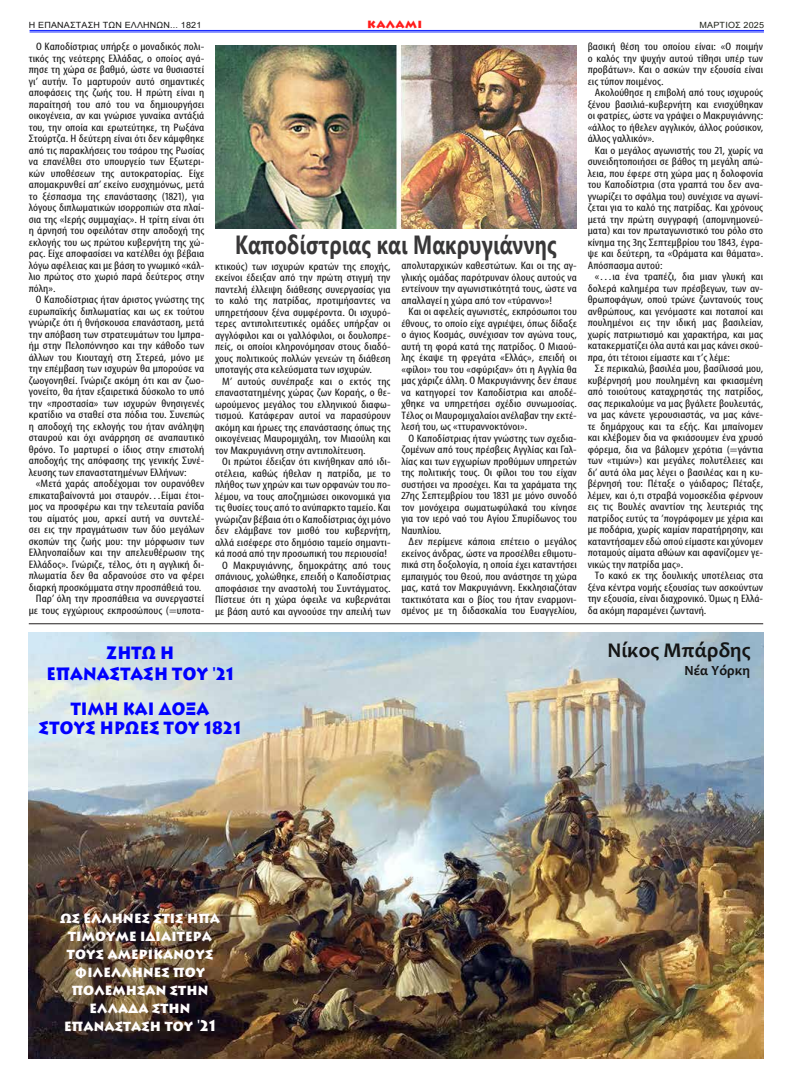
<style>
.page{position:relative;width:792px;height:1080px;background:#fff}
.page>*{position:absolute;margin:0;border:0;box-sizing:border-box;transform-origin:0 0}
.t1{font:700 26.2px "Segoe UI";letter-spacing:.005em;color:#383738;scale:.76 1}
.t2{font:700 21px "Candara";letter-spacing:.005em;color:#141414}
.t3{font:900 17.6px/19px "Lithos Pro";letter-spacing:.01em;color:#0100ff;text-align:center;scale:.86 1}
.t4{font:900 17.6px/21px "Lithos Pro";letter-spacing:.01em;color:#00f;text-align:center;scale:.86 1}
.t5{font:900 15.4px/18px "Lithos Pro";letter-spacing:.01em;color:#fffdfd;text-align:center;scale:.86 1}
.t6{font:700 14px "Candara";letter-spacing:.005em;color:#141414}
.t7{font:900 12px "Lithos Pro";letter-spacing:.035em;color:#ff1b1a}
.t8{font:condensed 10.9px/11.5px "Myriad Pro";letter-spacing:.005em;color:#171717;text-align:justify;scale:1.18 1}
.t9{font:8.6px "Arial";letter-spacing:.02em;color:#141414;scale:1.05 1}
.t10{font:8.6px "Arial";letter-spacing:.02em;color:#1f231a;scale:1.05 1}
</style>
<div class="page">
<img style="left:28px;top:632px;width:735px;height:426px">
<hr style="left:29px;top:624px;width:734px;height:1px;background:#231f20">
<img style="left:215px;top:45px;width:362px;height:184px">
<hr style="left:30px;top:30px;width:734px;height:1px;background:#1123ff">
<hr style="left:30px;top:32px;width:734px;height:1px;background:#1123ff">
<p class="t9" style="left:29px;top:19px;width:166px">Η ΕΠΑΝΑΣΤΑΣΗ ΤΩΝ ΕΛΛΗΝΩΝ... 1821</p>
<p class="t7" style="left:367px;top:16px;width:56px">καλαμι</p>
<p class="t10" style="left:700px;top:19px;width:63px">ΜΑΡΤΙΟΣ 2025</p>
<p class="t8" style="left:29px;top:41px;width:150px;text-indent:7px">Ο Καποδίστριας υπήρξε ο μοναδικός πολι&shy;τικός της νεότερης Ελλάδας, ο οποίος αγά&shy;πησε τη χώρα σε βαθμό, ώστε να θυσιαστεί γι’ αυτήν. Το μαρτυρούν αυτό σημαντικές αποφάσεις της ζωής του. Η πρώτη είναι η παραίτησή του από του να δημιουργήσει οικογένεια, αν και γνώρισε γυναίκα αντάξιά του, την οποία και ερωτεύτηκε, τη Ρωξάνα Στούρτζα. Η δεύτερη είναι ότι δεν κάμφθηκε από τις παρακλήσεις του τσάρου της Ρωσίας να επανέλθει στο υπουργείο των Εξωτερι&shy;κών υποθέσεων της αυτοκρατορίας. Είχε απομακρυνθεί απ’ εκείνο ευσχημόνως, μετά το ξέσπασμα της επανάστασης (1821), για λόγους διπλωματικών ισορροπιών στα πλαί&shy;σια της «Ιερής συμμαχίας». Η τρίτη είναι ότι η άρνησή του οφειλόταν στην αποδοχή της εκλογής του ως πρώτου κυβερνήτη της χώ&shy;ρας. Είχε αποφασίσει να κατέλθει όχι βέβαια λόγω αφέλειας και με βάση το γνωμικό «κάλ&shy;λιο πρώτος στο χωριό παρά δεύτερος στην πόλη».</p>
<p class="t8" style="left:29px;top:294px;width:150px;text-indent:7px">Ο Καποδίστριας ήταν άριστος γνώστης της ευρωπαϊκής διπλωματίας και ως εκ τούτου γνώριζε ότι ή θνήσκουσα επανάσταση, μετά την απόβαση των στρατευμάτων του Ιμπρα&shy;ήμ στην Πελοπόννησο και την κάθοδο των άλλων του Κιουταχή στη Στερεά, μόνο με την επέμβαση των ισχυρών θα μπορούσε να ζωογονηθεί. Γνώριζε ακόμη ότι και αν ζωο&shy;γονείτο, θα ήταν εξαιρετικά δύσκολο το υπό την «προστασία» των ισχυρών θνησιγενές κρατίδιο να σταθεί στα πόδια του. Συνεπώς η αποδοχή της εκλογής του ήταν ανάληψη σταυρού και όχι ανάρρηση σε αναπαυτικό θρόνο. Το μαρτυρεί ο ίδιος στην επιστολή αποδοχής της απόφασης της γενικής Συνέ&shy;λευσης των επαναστατημένων Ελλήνων:</p>
<p class="t8" style="left:29px;top:478px;width:150px;text-align:right">«Μετά χαράς αποδέχομαι τον ουρανόθεν επικαταβαίνοντά μοι σταυρόν…Είμαι έτοι&shy;μος να προσφέρω και την τελευταία ρανίδα του αίματός μου, αρκεί αυτή να συντελέ&shy;σει εις την πραγμάτωσιν των δύο μεγάλων σκοπών της ζωής μου: την μόρφωσιν των Ελληνοπαίδων και την απελευθέρωσιν της Ελλάδος». Γνώριζε, τέλος, ότι η αγγλική δι&shy;πλωματία δεν θα αδρανούσε στο να φέρει διαρκή προσκόμματα στην προσπάθειά του.<br>Παρ’ όλη την προσπάθεια να συνεργαστεί με τους εγχώριους εκπροσώπους (=υποτα-</p>
<h1 class="t1" style="left:235px;top:220px;width:425px">Καποδίστριας και Μακρυγιάννης</h1>
<p class="t8" style="left:401px;top:260px;width:150px">απολυταρχικών καθεστώτων. Και οι της αγ&shy;γλικής ομάδας παρότρυναν όλους αυτούς να εντείνουν την αγωνιστικότητά τους, ώστε να απαλλαγεί η χώρα από τον «τύραννο»!</p>
<p class="t8" style="left:401px;top:306px;width:150px;text-indent:7px">Και οι αφελείς αγωνιστές, εκπρόσωποι του έθνους, το οποίο είχε αγριέψει, όπως δίδαξε ο άγιος Κοσμάς, συνέχισαν τον αγώνα τους, αυτή τη φορά κατά της πατρίδος. Ο Μιαού&shy;λης έκαψε τη φρεγάτα «Ελλάς», επειδή οι «φίλοι» του του «σφύριξαν» ότι η Αγγλία θα μας χάριζε άλλη. Ο Μακρυγιάννης δεν έπαυε να κατηγορεί τον Καποδίστρια και αποδέ&shy;χθηκε να υπηρετήσει σχέδιο συνωμοσίας.<br>Τέλος οι Μαυρομιχαλαίοι ανέλαβαν την εκτέ&shy;λεσή του, ως «ττυραννοκτόνοι».</p>
<p class="t8" style="left:401px;top:432px;width:150px;text-indent:7px">Ο Καποδίστριας ήταν γνώστης των σχεδια&shy;ζομένων από τους πρέσβεις Αγγλίας και Γαλ&shy;λίας και των εγχωρίων προθύμων υπηρετών της πολιτικής τους. Οι φίλοι του του είχαν συστήσει να προσέχει. Και τα χαράματα της 27ης Σεπτεμβρίου του 1831 με μόνο συνοδό τον μονόχειρα σωματωφύλακά του κίνησε για τον ιερό ναό του Αγίου Σπυρίδωνος του Ναυπλίου.</p>
<p class="t8" style="left:401px;top:536px;width:150px;text-indent:7px">Δεν περίμενε κάποια επέτειο ο μεγάλος εκείνος άνδρας, ώστε να προσέλθει εθιμοτυ&shy;πικά στη δοξολογία, η οποία έχει καταντήσει εμπαιγμός του Θεού, που ανάστησε τη χώρα μας, κατά τον Μακρυγιάννη. Εκκλησιαζόταν τακτικότατα και ο βίος του ήταν εναρμονι&shy;σμένος με τη διδασκαλία του Ευαγγελίου,</p>
<p class="t8" style="left:215px;top:260px;width:150px">κτικούς) των ισχυρών κρατών της εποχής, εκείνοι έδειξαν από την πρώτη στιγμή την παντελή έλλειψη διάθεσης συνεργασίας για το καλό της πατρίδας, προτιμήσαντες να υπηρετήσουν ξένα συμφέροντα. Οι ισχυρό&shy;τερες αντιπολιτευτικές ομάδες υπήρξαν οι αγγλόφιλοι και οι γαλλόφιλοι, οι δουλοπρε&shy;πείς, οι οποίοι κληρονόμησαν στους διαδό&shy;χους πολιτικούς πολλών γενεών τη διάθεση υποταγής στα κελεύσματα των ισχυρών.</p>
<p class="t8" style="left:215px;top:375px;width:150px;text-indent:7px">Μ’ αυτούς συνέπραξε και ο εκτός της επαναστατημένης χώρας ζων Κοραής, ο θε&shy;ωρούμενος μεγάλος του ελληνικού διαφω&shy;τισμού. Κατάφεραν αυτοί να παρασύρουν ακόμη και ήρωες της επανάστασης όπως της οικογένειας Μαυρομιχάλη, τον Μιαούλη και τον Μακρυγιάννη στην αντιπολίτευση.</p>
<p class="t8" style="left:222px;top:456px;width:144px">Οι πρώτοι έδειξαν ότι κινήθηκαν από ιδι-</p>
<p class="t8" style="left:215px;top:467px;width:150px">οτέλεια, καθώς ήθελαν η πατρίδα, με το</p>
<p class="t8" style="left:215px;top:479px;width:150px">πλήθος των χηρών και των ορφανών του πο-</p>
<p class="t8" style="left:215px;top:490px;width:150px">λέμου, να τους αποζημιώσει οικονομικά για</p>
<p class="t8" style="left:215px;top:502px;width:150px">τις θυσίες τους από το ανύπαρκτο ταμείο. Και</p>
<p class="t8" style="left:215px;top:513px;width:150px">γνώριζαν βέβαια ότι ο Καποδίστριας όχι μόνο</p>
<p class="t8" style="left:215px;top:525px;width:150px">δεν ελάμβανε τον μισθό του κυβερνήτη,</p>
<p class="t8" style="left:215px;top:536px;width:150px">αλλά εισέφερε στο δημόσιο ταμείο σημαντι-</p>
<p class="t8" style="left:215px;top:548px;width:147px">κά ποσά από την προσωπική του περιουσία!</p>
<p class="t8" style="left:222px;top:559px;width:144px">Ο Μακρυγιάννης, δημοκράτης από τους</p>
<p class="t8" style="left:215px;top:571px;width:150px">σπάνιους, χολώθηκε, επειδή ο Καποδίστριας</p>
<p class="t8" style="left:215px;top:582px;width:150px">αποφάσισε την αναστολή του Συντάγματος.</p>
<p class="t8" style="left:215px;top:594px;width:150px">Πίστευε ότι η χώρα όφειλε να κυβερνάται</p>
<p class="t8" style="left:215px;top:605px;width:150px">με βάση αυτό και αγνοούσε την απειλή των</p>
<h3 class="t4" style="left:47px;top:643px;width:219px">ZHTΩ Η<br>ΕΠΑΝΑΣΤΑΣΗ ΤΟΥ '21</h3>
<h3 class="t3" style="left:39px;top:700px;width:237px">ΤΙΜΗ ΚΑΙ ΔΟΞΑ<br>ΣΤΟΥΣ ΗΡΩΕΣ ΤΟΥ 1821</h3>
<p class="t8" style="left:588px;top:41px;width:150px">βασική θέση του οποίου είναι: «Ο ποιμήν ο καλός την ψυχήν αυτού τίθησι υπέρ των προβάτων». Και ο ασκών την εξουσία είναι εις τύπον ποιμένος.</p>
<p class="t8" style="left:588px;top:87px;width:150px;text-indent:7px">Ακολούθησε η επιβολή από τους ισχυρούς ξένου βασιλιά-κυβερνήτη και ενισχύθηκαν οι φατρίες, ώστε να γράψει ο Μακρυγιάννης: «άλλος το ήθελεν αγγλικόν, άλλος ρούσικον, άλλος γαλλικόν».</p>
<p class="t8" style="left:588px;top:144px;width:150px;text-indent:7px">Και ο μεγάλος αγωνιστής του 21, χωρίς να συνειδητοποιήσει σε βάθος τη μεγάλη απώ&shy;λεια, που έφερε στη χώρα μας η δολοφονία του Καποδίστρια (στα γραπτά του δεν ανα&shy;γνωρίζει το σφάλμα του) συνέχισε να αγωνί&shy;ζεται για το καλό της πατρίδας. Και χρόνους μετά την πρώτη συγγραφή (απομνημονεύ&shy;ματα) και τον πρωταγωνιστικό του ρόλο στο κίνημα της 3ης Σεπτεμβρίου του 1843, έγρα&shy;ψε και δεύτερη, τα «Οράματα και θάματα».<br>Απόσπασμα αυτού:</p>
<p class="t8" style="left:588px;top:271px;width:150px;text-indent:7px">«…ια ένα τραπέζι, δια μιαν γλυκή και δολερά καλημέρα των πρέσβεγων, των αν&shy;θρωποφάγων, οπού τρώνε ζωντανούς τους ανθρώπους, και γενόμαστε και ποταποί και πουλημένοι εις την ιδική μας βασιλείαν, χωρίς πατριωτισμό και χαρακτήρα, και μας κατακερματίζει όλα αυτά και μας κάνει σκού&shy;πρα, ότι τέτοιοι είμαστε και τ’ς λέμε:</p>
<p class="t8" style="left:588px;top:363px;width:150px;text-indent:7px">Σε περικαλώ, βασιλέα μου, βασίλισσά μου, κυβέρνησή μου πουλημένη και φκιασμένη από τοιούτους καταχρηστάς της πατρίδος, σας περικαλούμε να μας βγάλετε βουλευτάς, να μας κάνετε γερουσιαστάς, να μας κάνε&shy;τε δημάρχους και τα εξής. Και μπαίνομεν και κλέβομεν δια να φκιάσουμεν ένα χρυσό φόρεμα, δια να βάλομεν χερότια (=γάντια των «τιμών») και μεγάλες πολυτέλειες και δι’ αυτά όλα μας λέγει ο βασιλέας και η κυ&shy;βέρνησή του: Πέταξε ο γάιδαρος; Πέταξε, λέμεν, και ό,τι στραβά νομοσκέδια φέρνουν εις τις Βουλές αναντίον της λευτεριάς της πατρίδος ευτύς τα ’πογράφομεν με χέρια και με ποδάρια, χωρίς καμίαν παρατήρησην, και καταντήσαμεν εδώ οπού είμαστε και χύνομεν ποταμούς αίματα αθώων και αφανίζομεν γε&shy;νικώς την πατρίδα μας».</p>
<p class="t8" style="left:588px;top:570px;width:150px;text-indent:7px">Το κακό εκ της δουλικής υποτέλειας στα ξένα κέντρα νομής εξουσίας των ασκούντων την εξουσία, είναι διαχρονικό. Όμως η Ελλά&shy;δα ακόμη παραμένει ζωντανή.</p>
<h2 class="t2" style="left:608px;top:637px;width:144px">Νίκος Μπάρδης</h2>
<p class="t6" style="left:684px;top:662px;width:67px">Νέα Υόρκη</p>
<h3 class="t5" style="left:60px;top:909px;width:188px">ως ελληνεσ στισ ηπα τιμουμε ιδιαιτερα τους αμερικανουσ φιλελληνεσ που πολεμησαν στην ελλαδα στην επανασταση του '21</h3>
</div>
